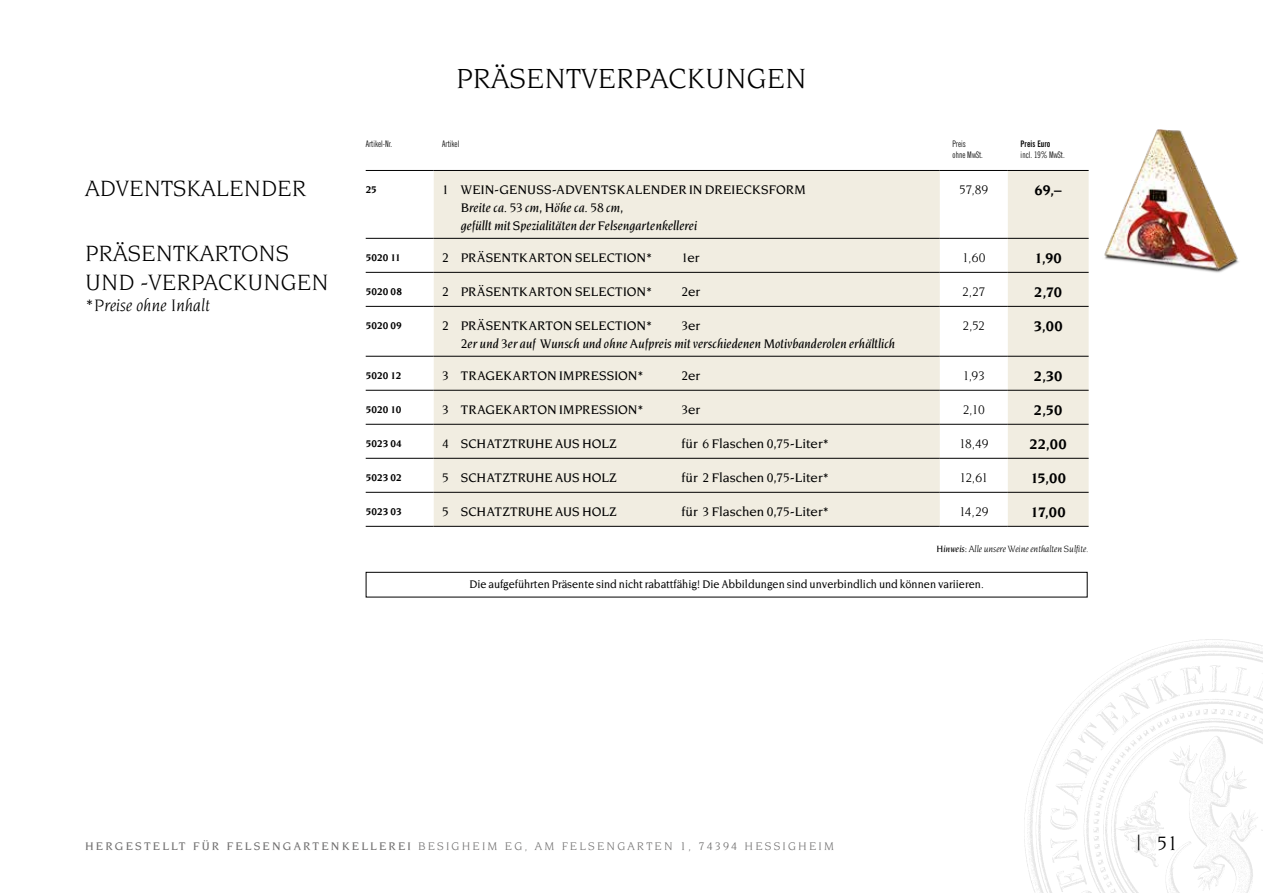
<style>
.page{position:relative;width:1263px;height:893px;background:#fff}
.page>*{position:absolute;margin:0;border:0;box-sizing:border-box;transform-origin:0 0}
.t1{font:30px "Novarese";color:#000}
.t2{font:24px/28.8px "Novarese";color:#000}
.t3{font:21px "Novarese";color:#000}
.t4{font:italic 18px "Novarese";color:#000}
.t5{font:700 15px "Novarese";letter-spacing:-.005em;color:#000}
.t6{font:500 13.5px "Novarese";letter-spacing:.005em;color:#000}
.t7{font:italic 500 13.5px/18px "Novarese";color:#000}
.t8{font:13.5px "Novarese";letter-spacing:-.03em;color:#000}
.t9{font:500 12px "Novarese";color:#000;scale:.92 1}
.t10{font:12px "Novarese";letter-spacing:.18em;color:#706f6f}
.t11{font:700 10.5px "Novarese";color:#000}
.t12{font:italic 9.75px "Novarese";color:#000}
.t13{font:extra-condensed 9px/10.8px "News Gothic BT";letter-spacing:.01em;color:#000}
.t14{font:700 extra-condensed 9px "News Gothic BT";letter-spacing:.01em;color:#000}
.s1{font-weight:500}
</style>
<div class="page">
<img style="left:1024px;top:639px;width:239px;height:254px">
<svg style="left:434px;top:171px;width:655px;height:355px;fill:#f1ede1"></svg>
<hr style="left:366px;top:170px;width:68px;height:1px;background:#000">
<hr style="left:434px;top:170px;width:506px;height:1px;background:#000">
<hr style="left:940px;top:170px;width:68px;height:1px;background:#000">
<hr style="left:1008px;top:170px;width:81px;height:1px;background:#000">
<hr style="left:366px;top:238px;width:68px;height:1px;background:#000">
<hr style="left:434px;top:238px;width:506px;height:1px;background:#000">
<hr style="left:940px;top:238px;width:68px;height:1px;background:#000">
<hr style="left:1008px;top:238px;width:81px;height:1px;background:#000">
<hr style="left:366px;top:272px;width:68px;height:1px;background:#000">
<hr style="left:434px;top:272px;width:506px;height:1px;background:#000">
<hr style="left:940px;top:272px;width:68px;height:1px;background:#000">
<hr style="left:1008px;top:272px;width:81px;height:1px;background:#000">
<hr style="left:366px;top:306px;width:68px;height:1px;background:#000">
<hr style="left:434px;top:306px;width:506px;height:1px;background:#000">
<hr style="left:940px;top:306px;width:68px;height:1px;background:#000">
<hr style="left:1008px;top:306px;width:81px;height:1px;background:#000">
<hr style="left:366px;top:356px;width:68px;height:1px;background:#000">
<hr style="left:434px;top:356px;width:506px;height:1px;background:#000">
<hr style="left:940px;top:356px;width:68px;height:1px;background:#000">
<hr style="left:1008px;top:356px;width:81px;height:1px;background:#000">
<hr style="left:366px;top:390px;width:68px;height:1px;background:#000">
<hr style="left:434px;top:390px;width:506px;height:1px;background:#000">
<hr style="left:940px;top:390px;width:68px;height:1px;background:#000">
<hr style="left:1008px;top:390px;width:81px;height:1px;background:#000">
<hr style="left:366px;top:424px;width:68px;height:1px;background:#000">
<hr style="left:434px;top:424px;width:506px;height:1px;background:#000">
<hr style="left:940px;top:424px;width:68px;height:1px;background:#000">
<hr style="left:1008px;top:424px;width:81px;height:1px;background:#000">
<hr style="left:366px;top:458px;width:68px;height:1px;background:#000">
<hr style="left:434px;top:458px;width:506px;height:1px;background:#000">
<hr style="left:940px;top:458px;width:68px;height:1px;background:#000">
<hr style="left:1008px;top:458px;width:81px;height:1px;background:#000">
<hr style="left:366px;top:492px;width:68px;height:1px;background:#000">
<hr style="left:434px;top:492px;width:506px;height:1px;background:#000">
<hr style="left:940px;top:492px;width:68px;height:1px;background:#000">
<hr style="left:1008px;top:492px;width:81px;height:1px;background:#000">
<hr style="left:366px;top:526px;width:68px;height:1px;background:#000">
<hr style="left:434px;top:526px;width:506px;height:1px;background:#000">
<hr style="left:940px;top:526px;width:68px;height:1px;background:#000">
<hr style="left:1008px;top:526px;width:81px;height:1px;background:#000">
<img style="left:1104px;top:129px;width:135px;height:144px">
<div style="left:366px;top:572px;width:721px;height:25px;border:1px solid #000"></div>
<h1 class="t1" style="left:456px;top:62px;width:352px">PRÄSENTVERPACKUNGEN</h1>
<h2 class="t2" style="left:85px;top:173px;width:223px">ADVENTSKALENDER</h2>
<h2 class="t2" style="left:85px;top:238px;width:245px">PRÄSENTKARTONS<br>UND -VERPACKUNGEN</h2>
<h3 class="t4" style="left:85px;top:296px;width:127px">*Preise ohne Inhalt</h3>
<p class="t13" style="left:366px;top:139px;width:28px">Artikel-Nr.</p>
<p class="t13" style="left:442px;top:139px;width:19px">Artikel</p>
<p class="t13" style="left:952px;top:139px;width:32px">Preis<br>ohne MwSt.</p>
<p class="t14" style="left:1020px;top:139px;width:31px">Preis Euro</p>
<p class="t13" style="left:1020px;top:149px;width:46px">incl. 19% MwSt.</p>
<p class="t11" style="left:366px;top:184px;width:13px">25</p>
<p class="t6" style="left:442px;top:182px;width:365px">1 WEIN-GENUSS-ADVENTSKALENDER IN DREIECKSFORM</p>
<p class="t7" style="left:461px;top:198px;width:238px">Breite ca. 53 cm, Höhe ca. 58 cm,<br>gefüllt mit Spezialitäten der Felsengartenkellerei</p>
<p class="t8" style="left:959px;top:182px;width:31px">57,89</p>
<p class="t5" style="left:1035px;top:182px;width:29px">69,–</p>
<p class="t11" style="left:366px;top:251px;width:37px">5020 11</p>
<p class="t6" style="left:442px;top:250px;width:212px">2 PRÄSENTKARTON SELECTION*</p>
<p class="t6" style="left:681px;top:250px;width:19px">1er</p>
<p class="t8" style="left:962px;top:250px;width:25px">1,60</p>
<p class="t5" style="left:1034px;top:249px;width:29px">1,90</p>
<p class="t11" style="left:366px;top:285px;width:38px">5020 08</p>
<p class="t6" style="left:442px;top:284px;width:212px">2 PRÄSENTKARTON SELECTION*</p>
<p class="t6" style="left:681px;top:284px;width:20px">2er</p>
<p class="t8" style="left:962px;top:284px;width:25px">2,27</p>
<p class="t5" style="left:1034px;top:283px;width:30px">2,70</p>
<p class="t11" style="left:366px;top:319px;width:38px">5020 09</p>
<p class="t6" style="left:442px;top:318px;width:212px">2 PRÄSENTKARTON SELECTION*</p>
<p class="t6" style="left:681px;top:318px;width:20px">3er</p>
<p class="t7" style="left:461px;top:334px;width:436px">2er und 3er auf Wunsch und ohne Aufpreis mit verschiedenen Motivbanderolen erhältlich</p>
<p class="t8" style="left:963px;top:318px;width:24px">2,52</p>
<p class="t5" style="left:1034px;top:317px;width:30px">3,00</p>
<p class="t11" style="left:366px;top:369px;width:37px">5020 12</p>
<p class="t6" style="left:442px;top:368px;width:203px">3 TRAGEKARTON IMPRESSION*</p>
<p class="t6" style="left:681px;top:368px;width:20px">2er</p>
<p class="t8" style="left:963px;top:368px;width:24px">1,93</p>
<p class="t5" style="left:1034px;top:367px;width:30px">2,30</p>
<p class="t11" style="left:366px;top:403px;width:37px">5020 10</p>
<p class="t6" style="left:442px;top:402px;width:203px">3 TRAGEKARTON IMPRESSION*</p>
<p class="t6" style="left:681px;top:402px;width:20px">3er</p>
<p class="t8" style="left:963px;top:402px;width:24px">2,10</p>
<p class="t5" style="left:1034px;top:401px;width:30px">2,50</p>
<p class="t11" style="left:366px;top:437px;width:38px">5023 04</p>
<p class="t6" style="left:442px;top:436px;width:176px">4 SCHATZTRUHE AUS HOLZ</p>
<p class="t6" style="left:681px;top:436px;width:149px">für 6 Flaschen 0,75-Liter*</p>
<p class="t8" style="left:959px;top:436px;width:31px">18,49</p>
<p class="t5" style="left:1029px;top:435px;width:39px">22,00</p>
<p class="t11" style="left:366px;top:471px;width:38px">5023 02</p>
<p class="t6" style="left:442px;top:470px;width:176px">5 SCHATZTRUHE AUS HOLZ</p>
<p class="t6" style="left:681px;top:470px;width:149px">für 2 Flaschen 0,75-Liter*</p>
<p class="t8" style="left:959px;top:470px;width:30px">12,61</p>
<p class="t5" style="left:1030px;top:469px;width:37px">15,00</p>
<p class="t11" style="left:366px;top:505px;width:37px">5023 03</p>
<p class="t6" style="left:442px;top:504px;width:176px">5 SCHATZTRUHE AUS HOLZ</p>
<p class="t6" style="left:681px;top:504px;width:149px">für 3 Flaschen 0,75-Liter*</p>
<p class="t8" style="left:959px;top:504px;width:31px">14,29</p>
<p class="t5" style="left:1031px;top:503px;width:37px">17,00</p>
<p class="t12" style="left:936px;top:544px;width:154px"><span class="s1">Hinweis:</span> Alle unsere Weine enthalten Sulfite.</p>
<p class="t9" style="left:469px;top:577px;width:561px">Die aufgeführten Präsente sind nicht rabattfähig! Die Abbildungen sind unverbindlich und können variieren.</p>
<p class="t10" style="left:85px;top:840px;width:750px"><span class="s1">HERGESTELLT FÜR FELSENGARTENKELLEREI</span> BESIGHEIM EG, AM FELSENGARTEN 1, 74394 HESSIGHEIM</p>
<h3 class="t3" style="left:1136px;top:832px;width:43px">| 51</h3>
</div>
